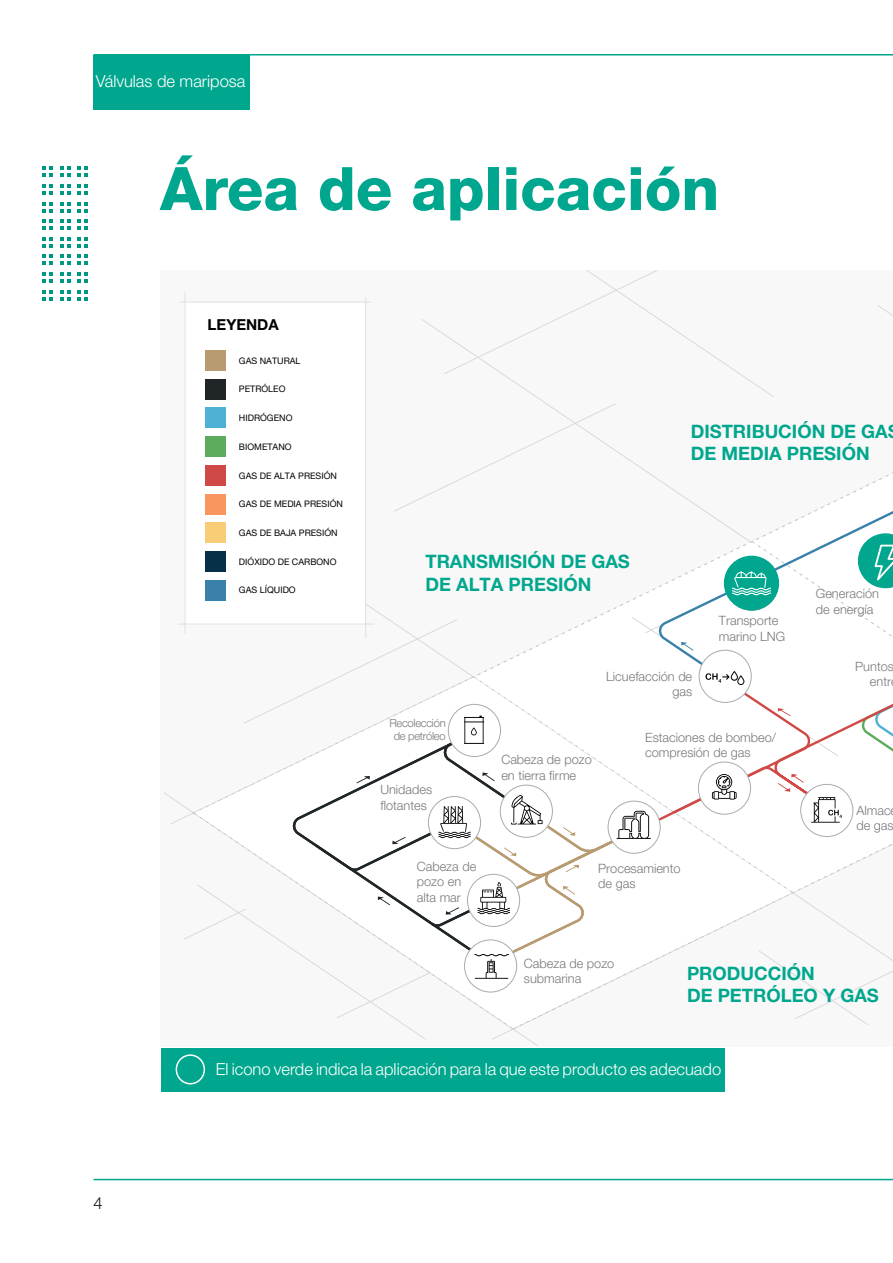
<style>
.page{position:relative;width:893px;height:1263px;background:#fff}
.page>*{position:absolute;margin:0;border:0;box-sizing:border-box;transform-origin:0 0}
.Titolo_Capitolo{font:800 60px "Helvetica Neue LT Pro";color:#00a78e}
.t1{font:700 18.45px/22px "Helvetica Neue LT Pro";color:#00a78e}
.Testo{font:300 16.5px "Helvetica Neue LT Pro";color:#fff}
.t2{font:300 16.5px "Helvetica Neue LT Pro";color:#121418}
.t3{font:700 15px "Helvetica Neue LT Pro";color:#000001}
.t4{font:300 12.75px/15.3px "Helvetica Neue LT Pro";color:#75787a}
.t5{font:300 11.25px/13.5px "Helvetica Neue LT Pro";letter-spacing:-.025em;color:#75787a;text-align:center}
.t6{font:9px "Helvetica Neue LT Pro";color:#000001}
</style>
<div class="page">
<div style="left:94px;top:55px;width:156px;height:55px;background:#00a78e"></div>
<hr style="left:94px;top:1179px;width:799px;height:1px;background:#00a78e">
<hr style="left:94px;top:54px;width:799px;height:2px;background:#00a78e">
<svg style="left:42px;top:167px;width:11px;height:10px"></svg>
<svg style="left:60px;top:167px;width:11px;height:10px"></svg>
<svg style="left:78px;top:167px;width:10px;height:10px"></svg>
<svg style="left:42px;top:184px;width:11px;height:11px"></svg>
<svg style="left:60px;top:184px;width:11px;height:11px"></svg>
<svg style="left:78px;top:184px;width:10px;height:11px"></svg>
<svg style="left:42px;top:202px;width:11px;height:10px"></svg>
<svg style="left:60px;top:202px;width:11px;height:10px"></svg>
<svg style="left:78px;top:202px;width:10px;height:10px"></svg>
<svg style="left:42px;top:219px;width:11px;height:11px"></svg>
<svg style="left:60px;top:219px;width:11px;height:11px"></svg>
<svg style="left:78px;top:219px;width:10px;height:11px"></svg>
<svg style="left:42px;top:237px;width:11px;height:11px"></svg>
<svg style="left:60px;top:237px;width:11px;height:11px"></svg>
<svg style="left:78px;top:237px;width:10px;height:11px"></svg>
<svg style="left:42px;top:255px;width:11px;height:10px"></svg>
<svg style="left:60px;top:255px;width:11px;height:10px"></svg>
<svg style="left:78px;top:255px;width:10px;height:10px"></svg>
<svg style="left:42px;top:272px;width:11px;height:11px"></svg>
<svg style="left:60px;top:272px;width:11px;height:11px"></svg>
<svg style="left:78px;top:272px;width:10px;height:11px"></svg>
<svg style="left:42px;top:290px;width:11px;height:10px"></svg>
<svg style="left:60px;top:290px;width:11px;height:10px"></svg>
<svg style="left:78px;top:290px;width:10px;height:10px"></svg>
<hr style="left:180px;top:302px;width:191px;height:1px;background:#dfe0df">
<hr style="left:178px;top:624px;width:196px;height:1px;background:#dfe0df">
<div style="left:162px;top:1048px;width:563px;height:43px;background:#00a78e"></div>
<div style="left:176px;top:1054px;width:29px;height:30px;border:2px solid #fff;border-radius:50%"></div>
<svg style="left:184px;top:270px;width:709px;height:769px"></svg>
<p class="Testo" style="left:96px;top:71px;width:151px">Válvulas de mariposa</p>
<p class="Titolo_Capitolo" style="left:160px;top:153px;width:561px">Área de aplicación</p>
<p class="t3" style="left:208px;top:316px;width:73px">LEYENDA</p>
<p class="t6" style="left:239px;top:355px;width:63px">GAS NATURAL</p>
<p class="t6" style="left:239px;top:384px;width:48px">PETRÓLEO</p>
<p class="t6" style="left:239px;top:413px;width:55px">HIDRÓGENO</p>
<p class="t6" style="left:239px;top:441px;width:54px">BIOMETANO</p>
<p class="t6" style="left:239px;top:470px;width:100px">GAS DE ALTA PRESIÓN</p>
<p class="t6" style="left:239px;top:499px;width:105px">GAS DE MEDIA PRESIÓN</p>
<p class="t6" style="left:239px;top:527px;width:100px">GAS DE BAJA PRESIÓN</p>
<p class="t6" style="left:239px;top:556px;width:99px">DIÓXIDO DE CARBONO</p>
<p class="t6" style="left:239px;top:584px;width:58px">GAS LÍQUIDO</p>
<p class="t1" style="left:425px;top:550px;width:206px">TRANSMISIÓN DE GAS<br>DE ALTA PRESIÓN</p>
<p class="t1" style="left:691px;top:420px;width:198px">DISTRIBUCIÓN DE GA<br>DE MEDIA PRESIÓN</p>
<p class="t4" style="left:719px;top:613px;width:68px">Transporte marino LNG</p>
<p class="t4" style="left:816px;top:586px;width:65px">Generación de energía</p>
<p class="t5" style="left:389px;top:716px;width:58px">Recolección de petróleo</p>
<p class="t4" style="left:380px;top:782px;width:53px">Unidades flotantes</p>
<p class="t4" style="left:501px;top:752px;width:92px">Cabeza de pozo en tierra firme</p>
<p class="t4" style="left:606px;top:669px;width:88px;text-align:right">Licuefacción de gas</p>
<p class="t4" style="left:645px;top:729px;width:133px">Estaciones de bombeo/ compresión de gas</p>
<p class="t4" style="left:417px;top:858px;width:61px">Cabeza de pozo en alta mar</p>
<p class="t4" style="left:598px;top:860px;width:84px">Procesamiento de gas</p>
<p class="t4" style="left:855px;top:658px;width:40px;text-align:right">Puntos entr</p>
<p class="t4" style="left:856px;top:802px;width:39px">Almac de gas</p>
<p class="t4" style="left:524px;top:955px;width:92px">Cabeza de pozo submarina</p>
<p class="t1" style="left:687px;top:962px;width:193px">PRODUCCIÓN<br>DE PETRÓLEO Y GAS</p>
<p class="t2" style="left:94px;top:1193px;width:11px">4</p>
<p class="Testo" style="left:216px;top:1059px;width:507px">El icono verde indica la aplicación para la que este producto es adecuado</p>
</div>
